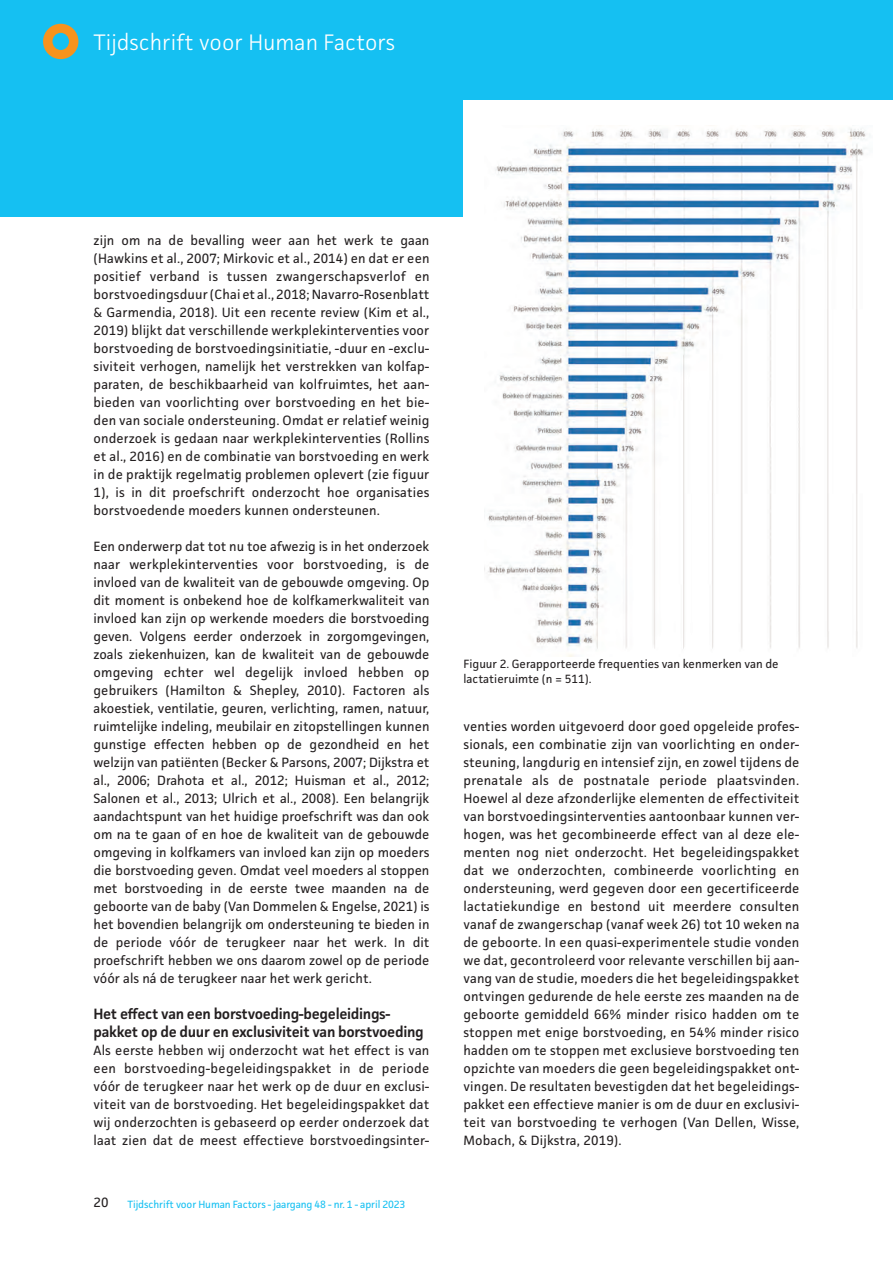
<style>
.page{position:relative;width:893px;height:1263px;background:#fff}
.page>*{position:absolute;margin:0;border:0;box-sizing:border-box;transform-origin:0 0}
.dossiernaam_TvE{font:300 22.5px "Facit";color:#fff}
.basistekst_TvE{font:600 15px/18px "Facit";letter-spacing:-.02em;color:#231f20}
.basistekst_TvE-2{font:13.5px/18px "Facit";letter-spacing:.01em;color:#231f20;text-align:justify}
.bijschrift-onder_TvE{font:12px/15px "Facit";color:#231f20}
.t1{font:10.5px "Facit";letter-spacing:-.01em;color:#15c0f2}
</style>
<div class="page">
<div style="left:0;top:0;width:893px;height:217px;background:#15c0f2"></div>
<svg style="left:43px;top:24px;width:35px;height:35px"></svg>
<div style="left:463px;top:101px;width:430px;height:558px;background:#fff"></div>
<img style="left:484px;top:128px;width:382px;height:528px">
<p class="dossiernaam_TvE" style="left:94px;top:28px;width:303px">Tijdschrift voor Human Factors</p>
<p class="basistekst_TvE-2" style="left:94px;top:231px;width:338px">zijn om na de bevalling weer aan het werk te gaan (Hawkins et al., 2007; Mirkovic et al., 2014) en dat er een positief verband is tussen zwangerschapsverlof en borstvoedingsduur (Chai et al., 2018; Navarro-Rosenblatt &amp; Garmendia, 2018). Uit een recente review (Kim et al., 2019) blijkt dat verschillende werkplekinterventies voor borstvoeding de borstvoedingsinitiatie, -duur en -exclu&shy;siviteit verhogen, namelijk het verstrekken van kolfap&shy;paraten, de beschikbaarheid van kolfruimtes, het aan&shy;bieden van voorlichting over borstvoeding en het bie&shy;den van sociale ondersteuning. Omdat er relatief weinig onderzoek is gedaan naar werkplekinterventies (Rollins et al., 2016) en de combinatie van borstvoeding en werk in de praktijk regelmatig problemen oplevert (zie figuur 1), is in dit proefschrift onderzocht hoe organisaties borstvoedende moeders kunnen ondersteunen.</p>
<p class="basistekst_TvE-2" style="left:94px;top:537px;width:337px">Een onderwerp dat tot nu toe afwezig is in het onderzoek naar werkplekinterventies voor borstvoeding, is de invloed van de kwaliteit van de gebouwde omgeving. Op dit moment is onbekend hoe de kolfkamerkwaliteit van invloed kan zijn op werkende moeders die borstvoeding geven. Volgens eerder onderzoek in zorgomgevingen, zoals ziekenhuizen, kan de kwaliteit van de gebouwde omgeving echter wel degelijk invloed hebben op gebruikers (Hamilton &amp; Shepley, 2010). Factoren als akoestiek, ventilatie, geuren, verlichting, ramen, natuur, ruimtelijke indeling, meubilair en zitopstellingen kunnen gunstige effecten hebben op de gezondheid en het welzijn van patiënten (Becker &amp; Parsons, 2007; Dijkstra et al., 2006; Drahota et al., 2012; Huisman et al., 2012; Salonen et al., 2013; Ulrich et al., 2008). Een belangrijk aandachtspunt van het huidige proefschrift was dan ook om na te gaan of en hoe de kwaliteit van de gebouwde omgeving in kolfkamers van invloed kan zijn op moeders die borstvoeding geven. Omdat veel moeders al stoppen met borstvoeding in de eerste twee maanden na de geboorte van de baby (Van Dommelen &amp; Engelse, 2021) is het bovendien belangrijk om ondersteuning te bieden in de periode vóór de terugkeer naar het werk. In dit proefschrift hebben we ons daarom zowel op de periode vóór als ná de terugkeer naar het werk gericht.</p>
<p class="basistekst_TvE" style="left:94px;top:1004px;width:332px">Het effect van een borstvoeding-begeleidings&shy;pakket op de duur en exclusiviteit van borstvoeding</p>
<p class="basistekst_TvE-2" style="left:94px;top:1041px;width:337px">Als eerste hebben wij onderzocht wat het effect is van een borstvoeding-begeleidingspakket in de periode vóór de terugkeer naar het werk op de duur en exclusi&shy;viteit van de borstvoeding. Het begeleidingspakket dat wij onderzochten is gebaseerd op eerder onderzoek dat laat zien dat de meest effectieve borstvoedingsinter-</p>
<p class="basistekst_TvE-2" style="left:94px;top:1193px;width:16px">20</p>
<p class="t1" style="left:128px;top:1197px;width:279px">Tijdschrift voor Human Factors - jaargang 48 - nr. 1 - april 2023</p>
<p class="bijschrift-onder_TvE" style="left:463px;top:656px;width:317px">Figuur 2. Gerapporteerde frequenties van kenmerken van de lactatieruimte (n = 511).</p>
<p class="basistekst_TvE-2" style="left:463px;top:717px;width:337px">venties worden uitgevoerd door goed opgeleide profes&shy;sionals, een combinatie zijn van voorlichting en onder&shy;steuning, langdurig en intensief zijn, en zowel tijdens de prenatale als de postnatale periode plaatsvinden.<br>Hoewel al deze afzonderlijke elementen de effectiviteit van borstvoedingsinterventies aantoonbaar kunnen ver&shy;hogen, was het gecombineerde effect van al deze ele&shy;menten nog niet onderzocht. Het begeleidingspakket dat we onderzochten, combineerde voorlichting en ondersteuning, werd gegeven door een gecertificeerde lactatiekundige en bestond uit meerdere consulten vanaf de zwangerschap (vanaf week 26) tot 10 weken na de geboorte. In een quasi-experimentele studie vonden we dat, gecontroleerd voor relevante verschillen bij aan&shy;vang van de studie, moeders die het begeleidingspakket ontvingen gedurende de hele eerste zes maanden na de geboorte gemiddeld 66% minder risico hadden om te stoppen met enige borstvoeding, en 54% minder risico hadden om te stoppen met exclusieve borstvoeding ten opzichte van moeders die geen begeleidingspakket ont&shy;vingen. De resultaten bevestigden dat het begeleidings&shy;pakket een effectieve manier is om de duur en exclusivi&shy;teit van borstvoeding te verhogen (Van Dellen, Wisse, Mobach, &amp; Dijkstra, 2019).</p>
</div>
